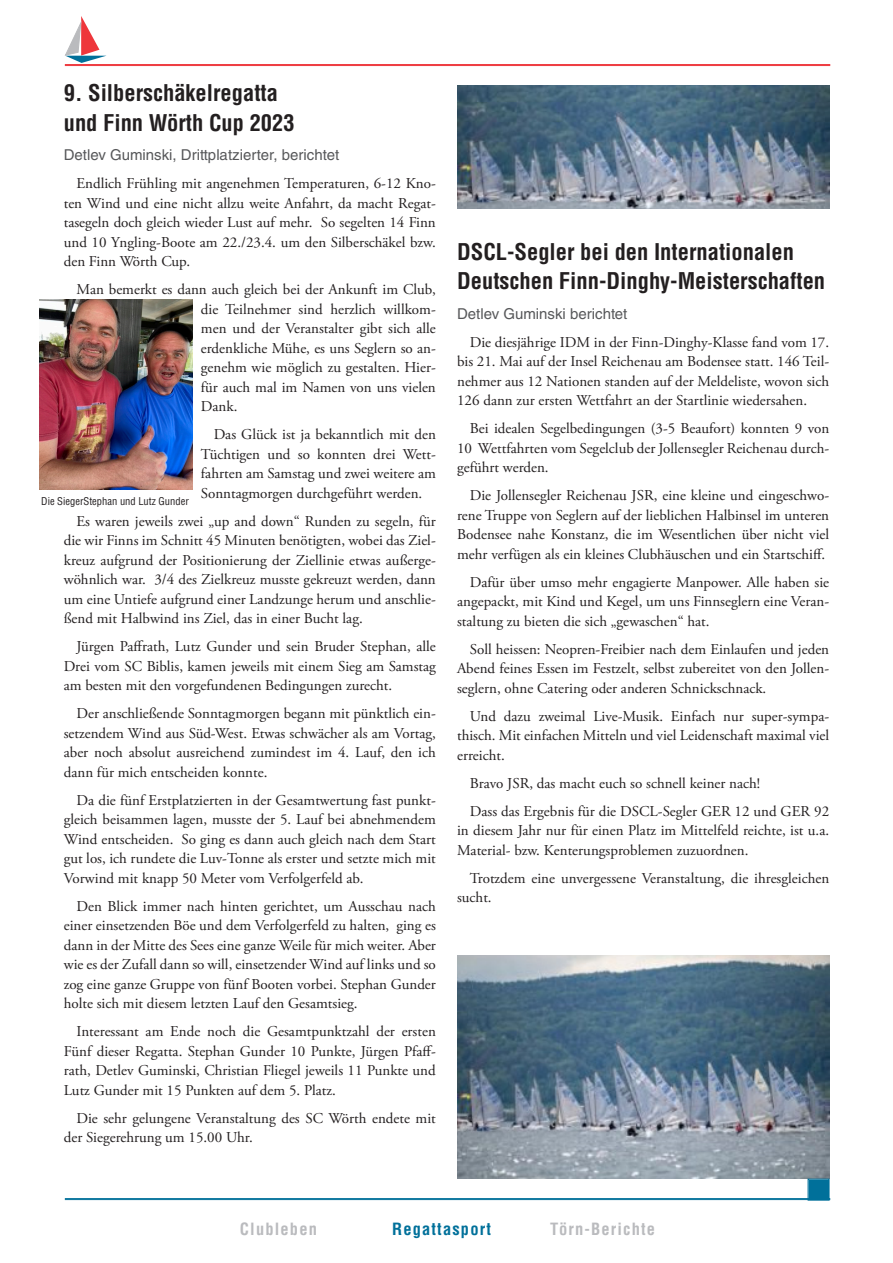
<style>
.page{position:relative;width:893px;height:1263px;background:#fff}
.page>*{position:absolute;margin:0;border:0;box-sizing:border-box;transform-origin:0 0}
.Zwischenüberschrifte{font:700 condensed 22.5px "Helvetica LT Std";color:#231f20}
.Fließtext{font:700 condensed 16.5px "Helvetica LT Std";letter-spacing:.07em;color:#babbbe}
.Fließtext-2{font:700 condensed 16.5px "Helvetica LT Std";letter-spacing:.07em;color:#00709a}
.Fließtext-3{font:15px/19.5px "Adobe Garamond Pro";color:#231f20;text-align:justify}
.Autorennamen{font:15px "Helvetica LT Std";color:#57585a}
.Bildunterschriften{font:condensed 10.5px "Helvetica LT Std";color:#231f20}
</style>
<div class="page">
<hr style="left:65px;top:1198px;width:765px;height:1px;background:#00709a">
<hr style="left:65px;top:1199px;width:765px;height:1px;background:#00709a">
<img style="left:39px;top:300px;width:153px;height:189px">
<hr style="left:65px;top:64px;width:765px;height:1px;background:#ee363b">
<hr style="left:65px;top:65px;width:765px;height:1px;background:#ee363b">
<img style="left:457px;top:956px;width:372px;height:223px">
<svg style="left:65px;top:16px;width:42px;height:47px"></svg>
<svg style="left:808px;top:1179px;width:21px;height:19px"></svg>
<div style="left:809px;top:1180px;width:19px;height:19px;border:1px solid #00709a"></div>
<img style="left:457px;top:85px;width:372px;height:123px">
<p class="Zwischenüberschrifte" style="left:64px;top:79px;width:216px">9. Silberschäkelregatta</p>
<p class="Zwischenüberschrifte" style="left:64px;top:108px;width:232px">und Finn Wörth Cup 2023</p>
<p class="Autorennamen" style="left:64px;top:146px;width:277px">Detlev Guminski, Drittplatzierter, berichtet</p>
<p class="Fließtext-3" style="left:64px;top:174px;width:374px;text-indent:13px">Endlich Frühling mit angenehmen Temperaturen, 6-12 Kno&shy;ten Wind und eine nicht allzu weite Anfahrt, da macht Regat&shy;tasegeln doch gleich wieder Lust auf mehr. So segelten 14 Finn und 10 Yngling-Boote am 22./23.4. um den Silberschäkel bzw. den Finn Wörth Cup.</p>
<p class="Fließtext-3" style="left:201px;top:280px;width:236px;text-indent:-124px">Man bemerkt es dann auch gleich bei der Ankunft im Club, die Teilnehmer sind herzlich willkom&shy;men und der Veranstalter gibt sich alle erdenkliche Mühe, es uns Seglern so an&shy;genehm wie möglich zu gestalten. Hier&shy;für auch mal im Namen von uns vielen Dank.</p>
<p class="Fließtext-3" style="left:201px;top:425px;width:236px;text-indent:13px">Das Glück ist ja bekanntlich mit den Tüchtigen und so konnten drei Wett&shy;fahrten am Samstag und zwei weitere am Sonntagmorgen durchgeführt werden.</p>
<p class="Fließtext-3" style="left:64px;top:512px;width:374px;text-indent:13px">Es waren jeweils zwei „up and down“ Runden zu segeln, für die wir Finns im Schnitt 45 Minuten benötigten, wobei das Ziel&shy;kreuz aufgrund der Positionierung der Ziellinie etwas außerge&shy;wöhnlich war. 3/4 des Zielkreuz musste gekreuzt werden, dann um eine Untiefe aufgrund einer Landzunge herum und anschlie&shy;ßend mit Halbwind ins Ziel, das in einer Bucht lag.</p>
<p class="Fließtext-3" style="left:64px;top:637px;width:374px;text-indent:13px">Jürgen Paffrath, Lutz Gunder und sein Bruder Stephan, alle Drei vom SC Biblis, kamen jeweils mit einem Sieg am Samstag am besten mit den vorgefundenen Bedingungen zurecht.</p>
<p class="Fließtext-3" style="left:64px;top:704px;width:374px;text-indent:13px">Der anschließende Sonntagmorgen begann mit pünktlich ein&shy;setzendem Wind aus Süd-West. Etwas schwächer als am Vortag, aber noch absolut ausreichend zumindest im 4. Lauf, den ich dann für mich entscheiden konnte.</p>
<p class="Fließtext-3" style="left:64px;top:791px;width:374px;text-indent:13px">Da die fünf Erstplatzierten in der Gesamtwertung fast punkt&shy;gleich beisammen lagen, musste der 5. Lauf bei abnehmendem Wind entscheiden. So ging es dann auch gleich nach dem Start gut los, ich rundete die Luv-Tonne als erster und setzte mich mit Vorwind mit knapp 50 Meter vom Verfolgerfeld ab.</p>
<p class="Fließtext-3" style="left:64px;top:897px;width:374px;text-indent:13px">Den Blick immer nach hinten gerichtet, um Ausschau nach einer einsetzenden Böe und dem Verfolgerfeld zu halten, ging es dann in der Mitte des Sees eine ganze Weile für mich weiter. Aber wie es der Zufall dann so will, einsetzender Wind auf links und so zog eine ganze Gruppe von fünf Booten vorbei. Stephan Gunder holte sich mit diesem letzten Lauf den Gesamtsieg.</p>
<p class="Fließtext-3" style="left:64px;top:1022px;width:374px;text-indent:13px">Interessant am Ende noch die Gesamtpunktzahl der ersten Fünf dieser Regatta. Stephan Gunder 10 Punkte, Jürgen Pfaff&shy;rath, Detlev Guminski, Christian Fliegel jeweils 11 Punkte und Lutz Gunder mit 15 Punkten auf dem 5. Platz.</p>
<p class="Fließtext-3" style="left:64px;top:1109px;width:374px;text-indent:13px">Die sehr gelungene Veranstaltung des SC Wörth endete mit der Siegerehrung um 15.00 Uhr.</p>
<p class="Bildunterschriften" style="left:41px;top:495px;width:149px">Die SiegerStephan und Lutz Gunder</p>
<p class="Zwischenüberschrifte" style="left:457px;top:237px;width:338px">DSCL-Segler bei den Internationalen</p>
<p class="Zwischenüberschrifte" style="left:457px;top:267px;width:370px">Deutschen Finn-Dinghy-Meisterschaften</p>
<p class="Autorennamen" style="left:457px;top:305px;width:172px">Detlev Guminski berichtet</p>
<p class="Fließtext-3" style="left:457px;top:333px;width:374px;text-indent:13px">Die diesjährige IDM in der Finn-Dinghy-Klasse fand vom 17. bis 21. Mai auf der Insel Reichenau am Bodensee statt. 146 Teil&shy;nehmer aus 12 Nationen standen auf der Meldeliste, wovon sich 126 dann zur ersten Wettfahrt an der Startlinie wiedersahen.</p>
<p class="Fließtext-3" style="left:457px;top:419px;width:374px;text-indent:13px">Bei idealen Segelbedingungen (3-5 Beaufort) konnten 9 von 10 Wettfahrten vom Segelclub der Jollensegler Reichenau durch&shy;geführt werden.</p>
<p class="Fließtext-3" style="left:457px;top:486px;width:374px;text-indent:13px">Die Jollensegler Reichenau JSR, eine kleine und eingeschwo&shy;rene Truppe von Seglern auf der lieblichen Halbinsel im unteren Bodensee nahe Konstanz, die im Wesentlichen über nicht viel mehr verfügen als ein kleines Clubhäuschen und ein Startschiff.</p>
<p class="Fließtext-3" style="left:457px;top:573px;width:374px;text-indent:13px">Dafür über umso mehr engagierte Manpower. Alle haben sie angepackt, mit Kind und Kegel, um uns Finnseglern eine Veran&shy;staltung zu bieten die sich „gewaschen“ hat.</p>
<p class="Fließtext-3" style="left:457px;top:640px;width:374px;text-indent:13px">Soll heissen: Neopren-Freibier nach dem Einlaufen und jeden Abend feines Essen im Festzelt, selbst zubereitet von den Jollen&shy;seglern, ohne Catering oder anderen Schnickschnack.</p>
<p class="Fließtext-3" style="left:457px;top:707px;width:374px;text-indent:13px">Und dazu zweimal Live-Musik. Einfach nur super-sympa&shy;thisch. Mit einfachen Mitteln und viel Leidenschaft maximal viel erreicht.</p>
<p class="Fließtext-3" style="left:470px;top:774px;width:292px">Bravo JSR, das macht euch so schnell keiner nach!</p>
<p class="Fließtext-3" style="left:457px;top:802px;width:374px;text-indent:13px">Dass das Ergebnis für die DSCL-Segler GER 12 und GER 92 in diesem Jahr nur für einen Platz im Mittelfeld reichte, ist u.a.<br>Material- bzw. Kenterungsproblemen zuzuordnen.</p>
<p class="Fließtext-3" style="left:457px;top:869px;width:374px;text-indent:13px">Trotzdem eine unvergessene Veranstaltung, die ihresgleichen sucht.</p>
<p class="Fließtext" style="left:240px;top:1218px;width:79px">Clubleben</p>
<p class="Fließtext-2" style="left:392px;top:1218px;width:100px">Regattasport</p>
<p class="Fließtext" style="left:550px;top:1218px;width:106px">Törn-Berichte</p>
</div>
